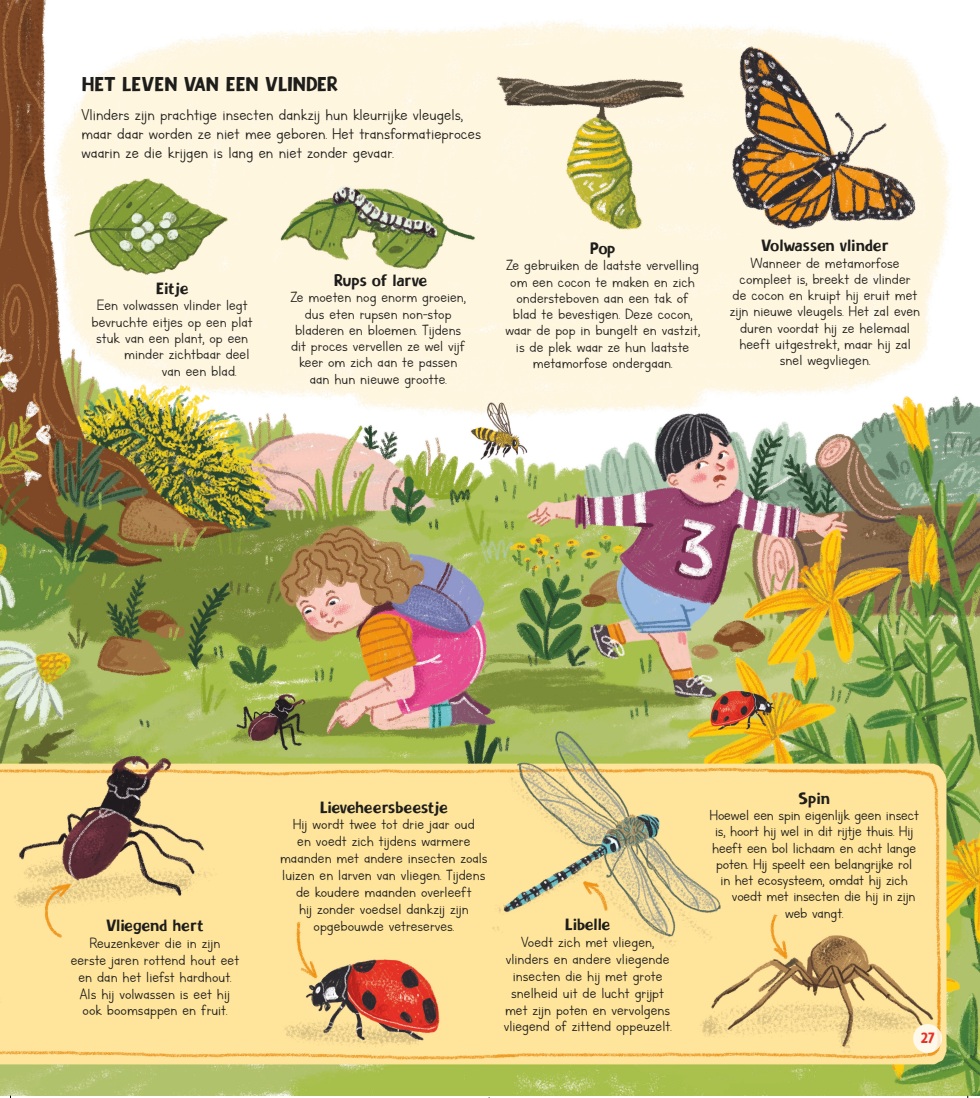
<style>
.page{position:relative;width:980px;height:1098px;background:#fff}
.page>*{position:absolute;margin:0;border:0;box-sizing:border-box;transform-origin:0 0}
.t1{font:20px "Urusans Personal Use";letter-spacing:-.03em;color:#1d1d1b}
.t2{font:18.75px/18.8px "Lettersfor Learners";color:#1d1d1b}
.t3{font:17.5px/16.9px "Lettersfor Learners";color:#1d1d1b;text-align:center}
.t4{font:16.25px "Urusans Personal Use";color:#1d1d1b}
.t5{font:16.25px "Urusans Personal Use";letter-spacing:-.02em;color:#1d1d1b}
.t6{font:16.25px "Urusans Personal Use";letter-spacing:-.025em;color:#1d1d1b}
.t7{font:14.88px "Urusans Personal Use";color:#e63127;scale:.93 1}
</style>
<div class="page">
<img style="left:0;top:0;width:979px;height:1095px">
<svg style="left:913px;top:1023px;width:29px;height:29px"></svg>
<p class="t1" style="left:81px;top:71px;width:258px">HET LEVEN VAN EEN VLINDER</p>
<p class="t2" style="left:81px;top:105px;width:401px">Vlinders zijn prachtige insecten dankzij hun kleurrijke vleugels, maar daar worden ze niet mee geboren. Het transformatieproces waarin ze die krijgen is lang en niet zonder gevaar.</p>
<p class="t4" style="left:156px;top:278px;width:34px">Eitje</p>
<p class="t3" style="left:97px;top:297px;width:152px">Een volwassen vlinder legt</p>
<p class="t3" style="left:91px;top:313px;width:163px">bevruchte eitjes op een plat</p>
<p class="t3" style="left:96px;top:329px;width:154px">stuk van een plant, op een</p>
<p class="t3" style="left:124px;top:345px;width:127px">minder zichtbaar deel</p>
<p class="t3" style="left:162px;top:362px;width:76px">van een blad.</p>
<p class="t5" style="left:333px;top:270px;width:95px">Rups of larve</p>
<p class="t3" style="left:290px;top:289px;width:177px;line-height:16.2px">Ze moeten nog enorm groeien, dus eten rupsen non-stop bladeren en bloemen. Tijdens dit proces vervellen ze wel vijf keer om zich aan te passen aan hun nieuwe grootte.</p>
<p class="t4" style="left:589px;top:238px;width:27px">Pop</p>
<p class="t3" style="left:505px;top:257px;width:196px;line-height:16.4px">Ze gebruiken de laatste vervelling om een cocon te maken en zich ondersteboven aan een tak of blad te bevestigen. Deze cocon, waar de pop in bungelt en vastzit, is de plek waar ze hun laatste metamorfose ondergaan.</p>
<p class="t4" style="left:761px;top:235px;width:129px">Volwassen vlinder</p>
<p class="t3" style="left:730px;top:254px;width:192px;line-height:16.2px">Wanneer de metamorfose compleet is, breekt de vlinder<br>de cocon en kruipt hij eruit met zijn nieuwe vleugels. Het zal even duren voordat hij ze helemaal heeft uitgestrekt, maar hij zal snel wegvliegen.</p>
<p class="t4" style="left:320px;top:796px;width:130px">Lieveheersbeestje</p>
<p class="t3" style="left:280px;top:815px;width:209px">Hij wordt twee tot drie jaar oud<br>en voedt zich tijdens warmere maanden met andere insecten zoals luizen en larven van vliegen. Tijdens de koudere maanden overleeft<br>hij zonder voedsel dankzij zijn</p>
<p class="t4" style="left:106px;top:914px;width:99px">Vliegend hert</p>
<p class="t3" style="left:313px;top:916px;width:142px">opgebouwde vetreserves.</p>
<p class="t3" style="left:71px;top:934px;width:170px">Reuzenkever die in zijn eerste jaren rottend hout eet en dan het liefst hardhout.<br>Als hij volwassen is eet hij ook boomsappen en fruit.</p>
<p class="t6" style="left:564px;top:913px;width:47px">Libelle</p>
<p class="t3" style="left:503px;top:933px;width:169px">Voedt zich met vliegen, vlinders en andere vliegende insecten die hij met grote snelheid uit de lucht grijpt met zijn poten en vervolgens vliegend of zittend oppeuzelt.</p>
<p class="t4" style="left:798px;top:787px;width:33px">Spin</p>
<p class="t3" style="left:709px;top:806px;width:211px">Hoewel een spin eigenlijk geen insect</p>
<p class="t3" style="left:715px;top:822px;width:200px">is, hoort hij wel in dit rijtje thuis. Hij</p>
<p class="t3" style="left:712px;top:838px;width:206px">heeft een bol lichaam en acht lange</p>
<p class="t3" style="left:716px;top:855px;width:197px">poten. Hij speelt een belangrijke rol</p>
<p class="t3" style="left:720px;top:871px;width:189px">in het ecosysteem, omdat hij zich</p>
<p class="t3" style="left:731px;top:887px;width:185px">voedt met insecten die hij in zijn</p>
<p class="t3" style="left:785px;top:903px;width:60px">web vangt.</p>
<p class="t7" style="left:920px;top:1027px;width:16px">27</p>
</div>
